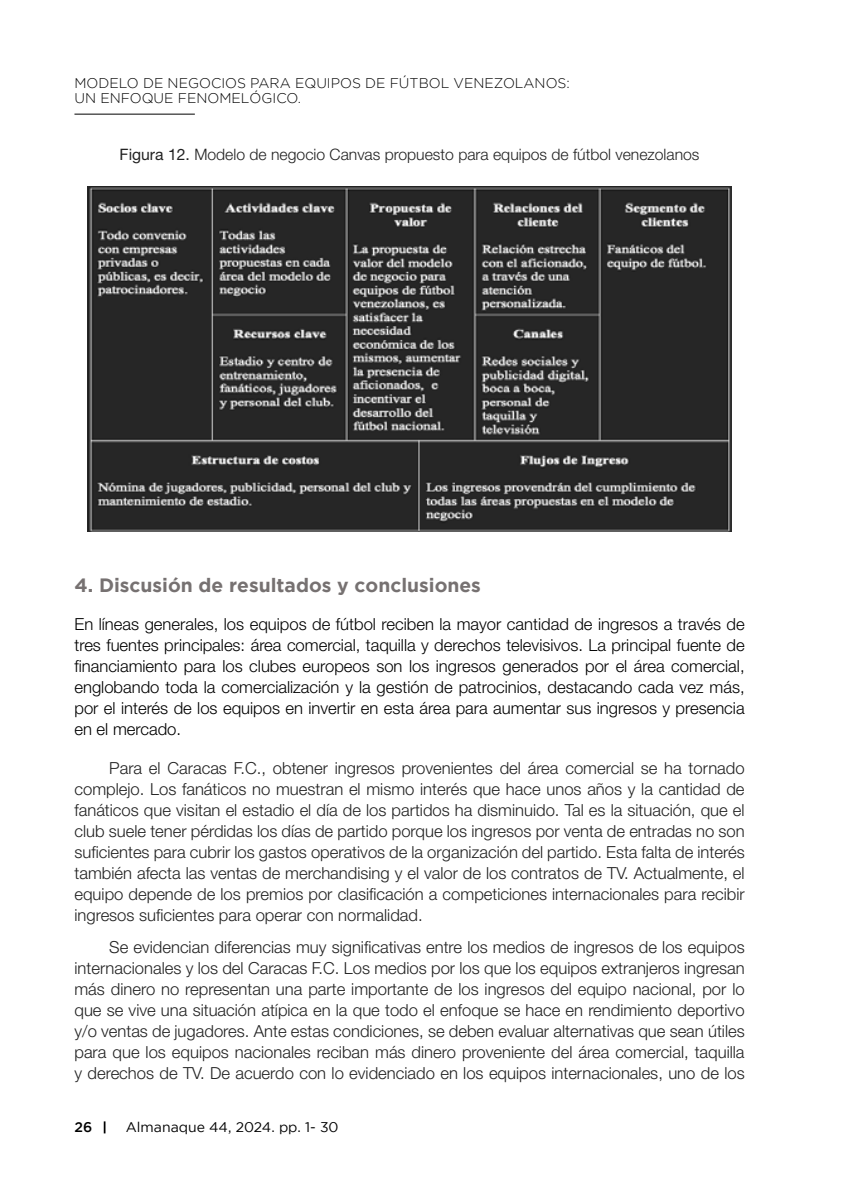
<style>
.page{position:relative;width:844px;height:1191px;background:#fff}
.page>*{position:absolute;margin:0;border:0;box-sizing:border-box;transform-origin:0 0}
.t1{font:700 19.25px "Gotham";color:#767171}
.t2{font:300 16.62px/21px "Helvetica Neue LT Std";color:#222;text-align:justify}
.t3{font:300 16.62px/21px "Helvetica Neue LT Std";color:#000;text-align:justify}
.t4{font:300 15.75px "Helvetica Neue LT Std";color:#222}
.t5{font:300 14px/15.4px "Gotham";color:#000}
.t6{font:14px "Gotham";color:#000}
.t7{font:500 14px "Gotham";color:#000}
.s1{font-weight:400}
</style>
<div class="page">
<svg style="left:104px;top:1121px;width:1px;height:12px"></svg>
<hr style="left:74px;top:114px;width:121px;height:1px;background:#000">
<img style="left:87px;top:186px;width:644px;height:346px">
<p class="t5" style="left:74px;top:75px;width:497px">MODELO DE NEGOCIOS PARA EQUIPOS DE FÚTBOL VENEZOLANOS:<br>UN ENFOQUE FENOMELÓGICO.</p>
<p class="t4" style="left:120px;top:145px;width:581px"><span class="s1">Figura 12.</span> Modelo de negocio Canvas propuesto para equipos de fútbol venezolanos</p>
<p class="t1" style="left:74px;top:574px;width:408px">4. Discusión de resultados y conclusiones</p>
<p class="t3" style="left:74px;top:613px;width:671px">En líneas generales, los equipos de fútbol reciben la mayor cantidad de ingresos a través de tres fuentes principales: área comercial, taquilla y derechos televisivos. La principal fuente de financiamiento para los clubes europeos son los ingresos generados por el área comercial, englobando toda la comercialización y la gestión de patrocinios, destacando cada vez más, por el interés de los equipos en invertir en esta área para aumentar sus ingresos y presencia en el mercado.</p>
<p class="t2" style="left:74px;top:757px;width:671px;text-indent:35px">Para el Caracas F.C., obtener ingresos provenientes del área comercial se ha tornado complejo. Los fanáticos no muestran el mismo interés que hace unos años y la cantidad de fanáticos que visitan el estadio el día de los partidos ha disminuido. Tal es la situación, que el club suele tener pérdidas los días de partido porque los ingresos por venta de entradas no son suficientes para cubrir los gastos operativos de la organización del partido. Esta falta de interés también afecta las ventas de merchandising y el valor de los contratos de TV. Actualmente, el equipo depende de los premios por clasificación a competiciones internacionales para recibir ingresos suficientes para operar con normalidad.</p>
<p class="t2" style="left:74px;top:935px;width:671px;text-indent:35px">Se evidencian diferencias muy significativas entre los medios de ingresos de los equipos internacionales y los del Caracas F.C. Los medios por los que los equipos extranjeros ingresan más dinero no representan una parte importante de los ingresos del equipo nacional, por lo que se vive una situación atípica en la que todo el enfoque se hace en rendimiento deportivo y/o ventas de jugadores. Ante estas condiciones, se deben evaluar alternativas que sean útiles para que los equipos nacionales reciban más dinero proveniente del área comercial, taquilla y derechos de TV. De acuerdo con lo evidenciado en los equipos internacionales, uno de los</p>
<p class="t7" style="left:74px;top:1118px;width:19px">26</p>
<p class="t6" style="left:126px;top:1119px;width:214px">Almanaque 44, 2024. pp. 1- 30</p>
</div>
